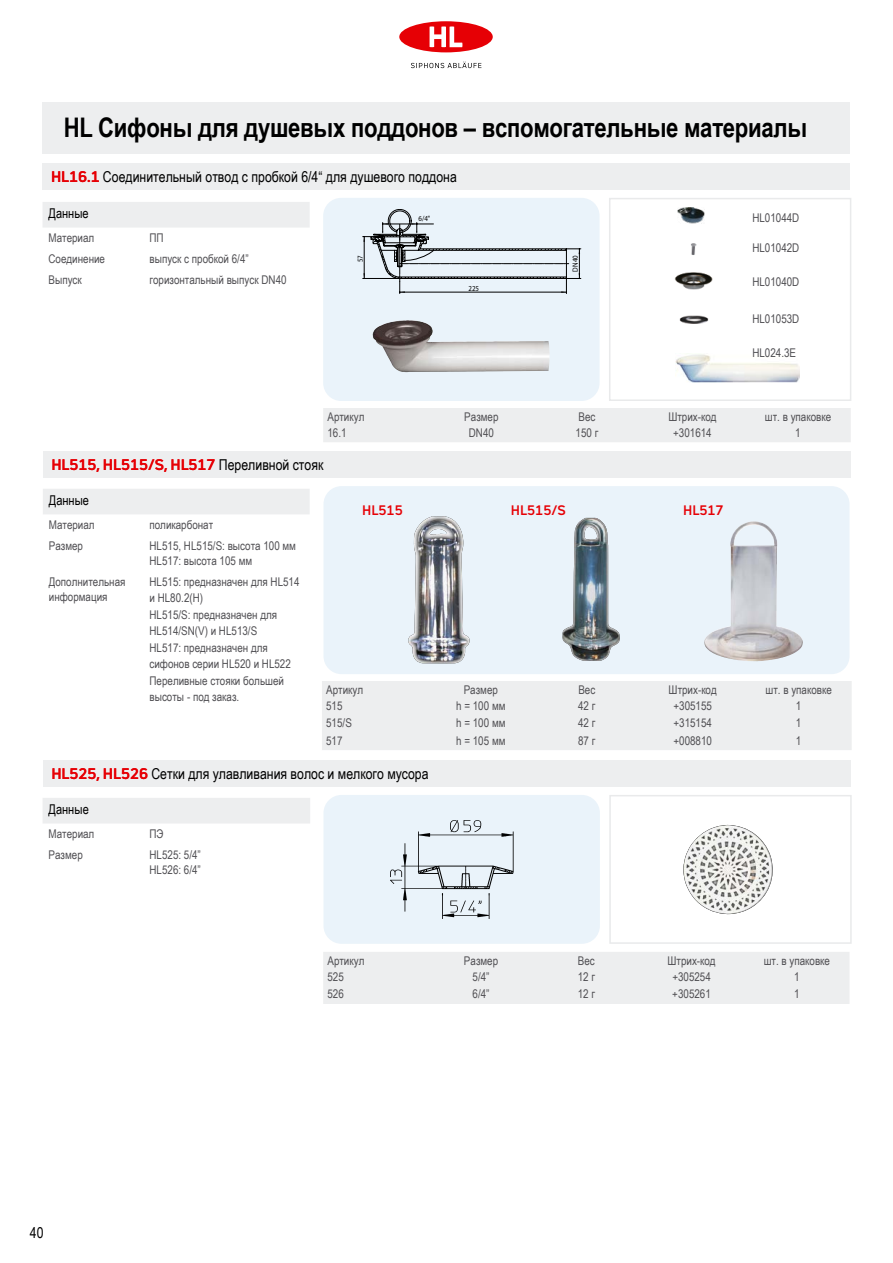
<style>
.page{position:relative;width:893px;height:1263px;background:#fff}
.page>*{position:absolute;margin:0;border:0;box-sizing:border-box;transform-origin:0 0}
.t1{font:700 27px "Arial Narrow";letter-spacing:-.01em;color:#000}
.t2{font:15px "Arial Narrow";color:#000}
.t3{font:700 15px "Uni Neue";color:#e60005}
.t4{font:13.5px "Arial Narrow";color:#000}
.t5{font:700 13.5px "Uni Neue";color:#e60005}
.t6{font:12px/16.5px "Arial Narrow";color:#504f53}
.t7{font:7.65px "Myriad Pro";color:#000;scale:.9 1}
.s1{font-family:"Uni Neue";font-weight:700;color:#e60005}
.s2{font-family:"Arial Narrow";font-weight:400;color:#000}
</style>
<div class="page">
<svg style="left:411px;top:62px;width:70px;height:6px"></svg>
<div style="left:399px;top:21px;width:94px;height:31px;background:#e60005;border-radius:50%"></div>
<svg style="left:430px;top:26px;width:33px;height:21px"></svg>
<div style="left:323px;top:198px;width:277px;height:203px;background:#eaf3fa;border-radius:18px"></div>
<div style="left:609px;top:198px;width:242px;height:203px;border:2px solid #e9eaeb"></div>
<svg style="left:363px;top:209px;width:218px;height:85px"></svg>
<div style="left:323px;top:486px;width:527px;height:188px;background:#eaf3fa;border-radius:18px"></div>
<div style="left:323px;top:795px;width:277px;height:149px;background:#eaf3fa;border-radius:18px"></div>
<div style="left:609px;top:795px;width:243px;height:149px;border:2px solid #e9eaeb"></div>
<img style="left:676px;top:354px;width:124px;height:29px">
<img style="left:372px;top:320px;width:178px;height:52px">
<img style="left:679px;top:315px;width:30px;height:9px">
<img style="left:675px;top:272px;width:38px;height:18px">
<img style="left:678px;top:208px;width:27px;height:16px">
<img style="left:408px;top:516px;width:61px;height:147px">
<img style="left:391px;top:820px;width:123px;height:98px">
<svg style="left:754px;top:833px;width:19px;height:73px"></svg>
<img style="left:683px;top:825px;width:71px;height:89px">
<img style="left:563px;top:518px;width:56px;height:143px">
<img style="left:711px;top:521px;width:43px;height:112px">
<img style="left:691px;top:243px;width:6px;height:12px">
<div style="left:43px;top:163px;width:807px;height:27px;background:#edeeef"></div>
<div style="left:43px;top:452px;width:808px;height:26px;background:#edeeef"></div>
<div style="left:43px;top:760px;width:808px;height:27px;background:#edeeef"></div>
<div style="left:43px;top:102px;width:807px;height:51px;background:#edeeef"></div>
<div style="left:43px;top:202px;width:267px;height:26px;background:#edeeef"></div>
<div style="left:323px;top:408px;width:528px;height:34px;background:#edeeef"></div>
<div style="left:43px;top:489px;width:267px;height:25px;background:#edeeef"></div>
<div style="left:322px;top:681px;width:530px;height:69px;background:#edeeef"></div>
<div style="left:43px;top:798px;width:267px;height:25px;background:#edeeef"></div>
<div style="left:323px;top:952px;width:526px;height:52px;background:#edeeef"></div>
<h1 class="t1" style="left:64px;top:107px;width:745px">HL Сифоны для душевых поддонов – вспомогательные материалы</h1>
<p class="t2" style="left:51px;top:166px;width:407px"><span class="s1">HL16.1</span> Соединительный отвод с пробкой 6/4“ для душевого поддона</p>
<p class="t4" style="left:49px;top:203px;width:42px">Данные</p>
<p class="t6" style="left:49px;top:229px;width:47px">Материал</p>
<p class="t6" style="left:149px;top:229px;width:16px">ПП</p>
<p class="t6" style="left:49px;top:250px;width:58px">Соединение</p>
<p class="t6" style="left:149px;top:250px;width:101px">выпуск с пробкой 6/4”</p>
<p class="t6" style="left:49px;top:271px;width:35px">Выпуск</p>
<p class="t6" style="left:149px;top:271px;width:139px">горизонтальный выпуск DN40</p>
<p class="t7" style="left:355px;top:262px;width:9px;rotate:-90deg">57</p>
<p class="t7" style="left:419px;top:213px;width:15px">6/4"</p>
<p class="t7" style="left:469px;top:283px;width:13px">225</p>
<p class="t7" style="left:571px;top:272px;width:20px;rotate:-90deg">DN40</p>
<p class="t6" style="left:752px;top:209px;width:49px">HL01044D</p>
<p class="t6" style="left:752px;top:239px;width:49px">HL01042D</p>
<p class="t6" style="left:752px;top:273px;width:49px">HL01040D</p>
<p class="t6" style="left:752px;top:310px;width:49px">HL01053D</p>
<p class="t6" style="left:752px;top:344px;width:45px">HL024.3E</p>
<p class="t6" style="left:327px;top:408px;width:38px">Артикул</p>
<p class="t6" style="left:464px;top:408px;width:36px">Размер</p>
<p class="t6" style="left:578px;top:408px;width:18px">Вес</p>
<p class="t6" style="left:668px;top:408px;width:50px">Штрих-код</p>
<p class="t6" style="left:765px;top:408px;width:68px">шт. в упаковке</p>
<p class="t6" style="left:327px;top:424px;width:21px">16.1</p>
<p class="t6" style="left:469px;top:424px;width:27px">DN40</p>
<p class="t6" style="left:576px;top:424px;width:24px">150 г</p>
<p class="t6" style="left:673px;top:424px;width:40px">+301614</p>
<p class="t6" style="left:795px;top:424px;width:7px">1</p>
<p class="t3" style="left:51px;top:455px;width:274px">HL515, HL515/S, HL517 <span class="s2">Переливной стояк</span></p>
<p class="t4" style="left:49px;top:490px;width:42px">Данные</p>
<p class="t6" style="left:49px;top:516px;width:47px">Материал</p>
<p class="t6" style="left:150px;top:516px;width:65px">поликарбонат</p>
<p class="t6" style="left:49px;top:537px;width:36px">Размер</p>
<p class="t6" style="left:150px;top:538px;width:148px;line-height:15px">HL515, HL515/S: высота 100 мм<br>HL517: высота 105 мм</p>
<p class="t6" style="left:49px;top:573px;width:78px;line-height:15px">Дополнительная информация</p>
<p class="t6" style="left:150px;top:573px;width:152px">HL515: предназначен для HL514 и HL80.2(H)<br>HL515/S: предназначен для<br>HL514/SN(V) и HL513/S<br>HL517: предназначен для сифонов серии HL520 и HL522<br>Переливные стояки большей высоты - под заказ.</p>
<p class="t5" style="left:362px;top:501px;width:42px">HL515</p>
<p class="t5" style="left:511px;top:501px;width:56px">HL515/S</p>
<p class="t5" style="left:683px;top:501px;width:42px">HL517</p>
<p class="t6" style="left:326px;top:681px;width:38px">Артикул</p>
<p class="t6" style="left:464px;top:681px;width:36px">Размер</p>
<p class="t6" style="left:578px;top:681px;width:18px">Вес</p>
<p class="t6" style="left:669px;top:681px;width:50px">Штрих-код</p>
<p class="t6" style="left:766px;top:681px;width:68px">шт. в упаковке</p>
<p class="t6" style="left:326px;top:697px;width:18px">515</p>
<p class="t6" style="left:456px;top:697px;width:51px">h = 100 мм</p>
<p class="t6" style="left:578px;top:697px;width:19px">42 г</p>
<p class="t6" style="left:673px;top:697px;width:40px">+305155</p>
<p class="t6" style="left:796px;top:697px;width:7px">1</p>
<p class="t6" style="left:326px;top:714px;width:27px">515/S</p>
<p class="t6" style="left:456px;top:714px;width:51px">h = 100 мм</p>
<p class="t6" style="left:578px;top:714px;width:19px">42 г</p>
<p class="t6" style="left:673px;top:714px;width:40px">+315154</p>
<p class="t6" style="left:796px;top:714px;width:7px">1</p>
<p class="t6" style="left:326px;top:732px;width:18px">517</p>
<p class="t6" style="left:456px;top:732px;width:51px">h = 105 мм</p>
<p class="t6" style="left:578px;top:732px;width:19px">87 г</p>
<p class="t6" style="left:673px;top:732px;width:40px">+008810</p>
<p class="t6" style="left:796px;top:732px;width:7px">1</p>
<p class="t2" style="left:51px;top:763px;width:379px"><span class="s1">HL525, HL526</span> Сетки для улавливания волос и мелкого мусора</p>
<p class="t4" style="left:49px;top:799px;width:42px">Данные</p>
<p class="t6" style="left:49px;top:825px;width:47px">Материал</p>
<p class="t6" style="left:150px;top:825px;width:16px">ПЭ</p>
<p class="t6" style="left:49px;top:846px;width:36px">Размер</p>
<p class="t6" style="left:150px;top:847px;width:53px;line-height:15px">HL525: 5/4”<br>HL526: 6/4”</p>
<p class="t2" style="left:30px;top:1222px;width:15px">40</p>
<p class="t6" style="left:327px;top:952px;width:38px">Артикул</p>
<p class="t6" style="left:464px;top:952px;width:36px">Размер</p>
<p class="t6" style="left:578px;top:952px;width:18px">Вес</p>
<p class="t6" style="left:667px;top:952px;width:50px">Штрих-код</p>
<p class="t6" style="left:764px;top:952px;width:68px">шт. в упаковке</p>
<p class="t6" style="left:327px;top:968px;width:18px">525</p>
<p class="t6" style="left:473px;top:968px;width:18px">5/4”</p>
<p class="t6" style="left:578px;top:968px;width:19px">12 г</p>
<p class="t6" style="left:672px;top:968px;width:40px">+305254</p>
<p class="t6" style="left:794px;top:968px;width:7px">1</p>
<p class="t6" style="left:327px;top:985px;width:18px">526</p>
<p class="t6" style="left:473px;top:985px;width:18px">6/4”</p>
<p class="t6" style="left:578px;top:985px;width:19px">12 г</p>
<p class="t6" style="left:672px;top:985px;width:40px">+305261</p>
<p class="t6" style="left:794px;top:985px;width:7px">1</p>
</div>
